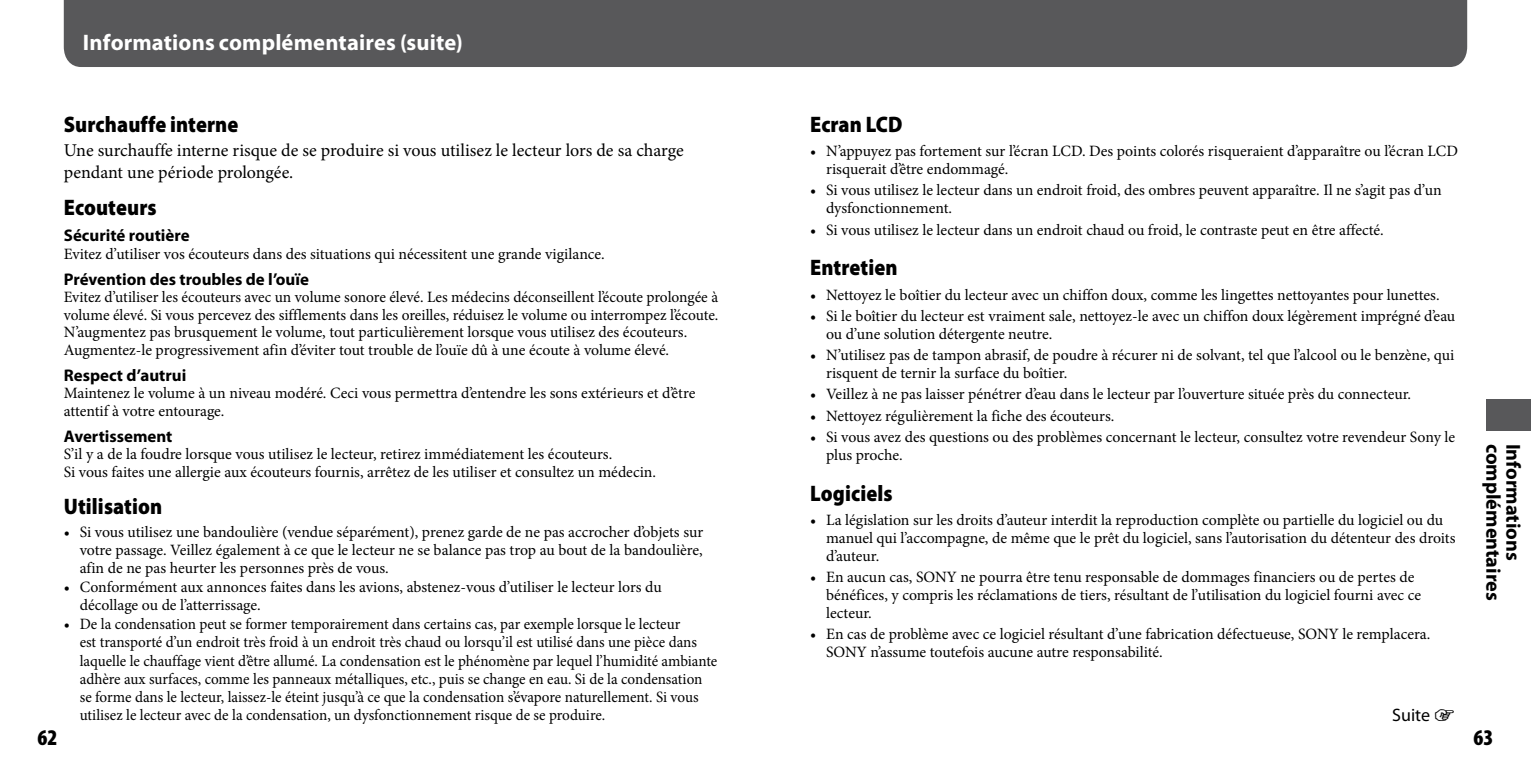
<style>
.page{position:relative;width:1531px;height:766px;background:#fff}
.page>*{position:absolute;margin:0;border:0;box-sizing:border-box;transform-origin:0 0}
.t1{font:900 22.5px "Myriad Pro";letter-spacing:.005em;color:#000;scale:.9 1}
.t2{font:700 22.5px "Myriad Pro";letter-spacing:.005em;color:#fff}
.t3{font:900 condensed 22.5px "Myriad Pro";color:#000}
.t4{font:700 20.25px "Myriad Pro";color:#000}
.t5{font:18px/21.4px "Minion Pro";color:#000}
.t6{font:18px "Myriad Pro";color:#000}
.t7{font:700 16.88px "Myriad Pro";color:#000}
.t8{font:15.75px/18px "Minion Pro";color:#000}
</style>
<div class="page">
<div style="left:64px;top:0;width:1403px;height:67px;background:#58585a"></div>
<div style="left:1486px;top:399px;width:45px;height:32px;background:#58585a"></div>
<h1 class="t2" style="left:83px;top:28px;width:381px">Informations complémentaires (suite)</h1>
<h1 class="t1" style="left:64px;top:109px;width:196px">Surchauffe interne</h1>
<p class="t5" style="left:64px;top:140px;width:621px">Une surchauffe interne risque de se produire si vous utilisez le lecteur lors de sa charge pendant une période prolongée.</p>
<h1 class="t1" style="left:64px;top:193px;width:105px">Ecouteurs</h1>
<p class="t7" style="left:64px;top:224px;width:127px">Sécurité routière</p>
<p class="t8" style="left:64px;top:245px;width:542px">Evitez d’utiliser vos écouteurs dans des situations qui nécessitent une grande vigilance.</p>
<p class="t7" style="left:64px;top:268px;width:247px">Prévention des troubles de l’ouïe</p>
<p class="t8" style="left:64px;top:288px;width:656px">Evitez d’utiliser les écouteurs avec un volume sonore élevé. Les médecins déconseillent l’écoute prolongée à volume élevé. Si vous percevez des sifflements dans les oreilles, réduisez le volume ou interrompez l’écoute.<br>N’augmentez pas brusquement le volume, tout particulièrement lorsque vous utilisez des écouteurs.<br>Augmentez-le progressivement afin d’éviter tout trouble de l’ouïe dû à une écoute à volume élevé.</p>
<p class="t7" style="left:64px;top:364px;width:124px">Respect d’autrui</p>
<p class="t8" style="left:64px;top:384px;width:633px">Maintenez le volume à un niveau modéré. Ceci vous permettra d’entendre les sons extérieurs et d’être attentif à votre entourage.</p>
<p class="t7" style="left:64px;top:425px;width:110px">Avertissement</p>
<p class="t8" style="left:64px;top:445px;width:594px">S’il y a de la foudre lorsque vous utilisez le lecteur, retirez immédiatement les écouteurs.<br>Si vous faites une allergie aux écouteurs fournis, arrêtez de les utiliser et consultez un médecin.</p>
<h1 class="t1" style="left:64px;top:491px;width:111px">Utilisation</h1>
<p class="t8" style="left:80px;top:522px;width:625px;text-align:justify;text-indent:-16px">• Si vous utilisez une bandoulière (vendue séparément), prenez garde de ne pas accrocher d’objets sur votre passage. Veillez également à ce que le lecteur ne se balance pas trop au bout de la bandoulière, afin de ne pas heurter les personnes près de vous.</p>
<p class="t8" style="left:80px;top:578px;width:583px;text-indent:-16px">• Conformément aux annonces faites dans les avions, abstenez-vous d’utiliser le lecteur lors du décollage ou de l’atterrissage.</p>
<p class="t8" style="left:80px;top:615px;width:639px;text-indent:-16px">• De la condensation peut se former temporairement dans certains cas, par exemple lorsque le lecteur<br>est transporté d’un endroit très froid à un endroit très chaud ou lorsqu’il est utilisé dans une pièce dans laquelle le chauffage vient d’être allumé. La condensation est le phénomène par lequel l’humidité ambiante adhère aux surfaces, comme les panneaux métalliques, etc., puis se change en eau. Si de la condensation se forme dans le lecteur, laissez-le éteint jusqu’à ce que la condensation s’évapore naturellement. Si vous utilisez le lecteur avec de la condensation, un dysfonctionnement risque de se produire.</p>
<h1 class="t1" style="left:810px;top:109px;width:104px">Ecran LCD</h1>
<p class="t8" style="left:826px;top:142px;width:633px;text-indent:-16px">• N’appuyez pas fortement sur l’écran LCD. Des points colorés risqueraient d’apparaître ou l’écran LCD risquerait d’être endommagé.</p>
<p class="t8" style="left:826px;top:181px;width:617px;text-indent:-16px">• Si vous utilisez le lecteur dans un endroit froid, des ombres peuvent apparaître. Il ne s’agit pas d’un dysfonctionnement.</p>
<p class="t8" style="left:810px;top:220px;width:575px">• Si vous utilisez le lecteur dans un endroit chaud ou froid, le contraste peut en être affecté.</p>
<h1 class="t1" style="left:810px;top:253px;width:99px">Entretien</h1>
<p class="t8" style="left:810px;top:286px;width:631px">• Nettoyez le boîtier du lecteur avec un chiffon doux, comme les lingettes nettoyantes pour lunettes.</p>
<p class="t8" style="left:826px;top:307px;width:631px;text-indent:-16px">• Si le boîtier du lecteur est vraiment sale, nettoyez-le avec un chiffon doux légèrement imprégné d’eau ou d’une solution détergente neutre.</p>
<p class="t8" style="left:826px;top:346px;width:630px;text-indent:-16px">• N’utilisez pas de tampon abrasif, de poudre à récurer ni de solvant, tel que l’alcool ou le benzène, qui risquent de ternir la surface du boîtier.</p>
<p class="t8" style="left:810px;top:385px;width:602px">• Veillez à ne pas laisser pénétrer d’eau dans le lecteur par l’ouverture située près du connecteur.</p>
<p class="t8" style="left:810px;top:406px;width:306px">• Nettoyez régulièrement la fiche des écouteurs.</p>
<p class="t8" style="left:826px;top:427px;width:631px;text-indent:-16px">• Si vous avez des questions ou des problèmes concernant le lecteur, consultez votre revendeur Sony le plus proche.</p>
<h1 class="t1" style="left:810px;top:478px;width:93px">Logiciels</h1>
<p class="t8" style="left:826px;top:511px;width:631px;text-indent:-16px">• La législation sur les droits d’auteur interdit la reproduction complète ou partielle du logiciel ou du manuel qui l’accompagne, de même que le prêt du logiciel, sans l’autorisation du détenteur des droits d’auteur.</p>
<p class="t8" style="left:826px;top:568px;width:597px;text-indent:-16px">• En aucun cas, SONY ne pourra être tenu responsable de dommages financiers ou de pertes de bénéfices, y compris les réclamations de tiers, résultant de l’utilisation du logiciel fourni avec ce lecteur.</p>
<p class="t8" style="left:826px;top:625px;width:606px;text-indent:-16px">• En cas de problème avec ce logiciel résultant d’une fabrication défectueuse, SONY le remplacera.<br>SONY n’assume toutefois aucune autre responsabilité.</p>
<p class="t6" style="left:1392px;top:703px;width:39px">Suite</p>
<p class="t4" style="left:1506px;top:443px;width:158px;rotate:90deg">complémentaires</p>
<p class="t4" style="left:1526px;top:443px;width:119px;rotate:90deg">Informations</p>
<h1 class="t3" style="left:37px;top:724px;width:11px">62</h1>
<h1 class="t3" style="left:1473px;top:724px;width:11px">63</h1>
</div>
